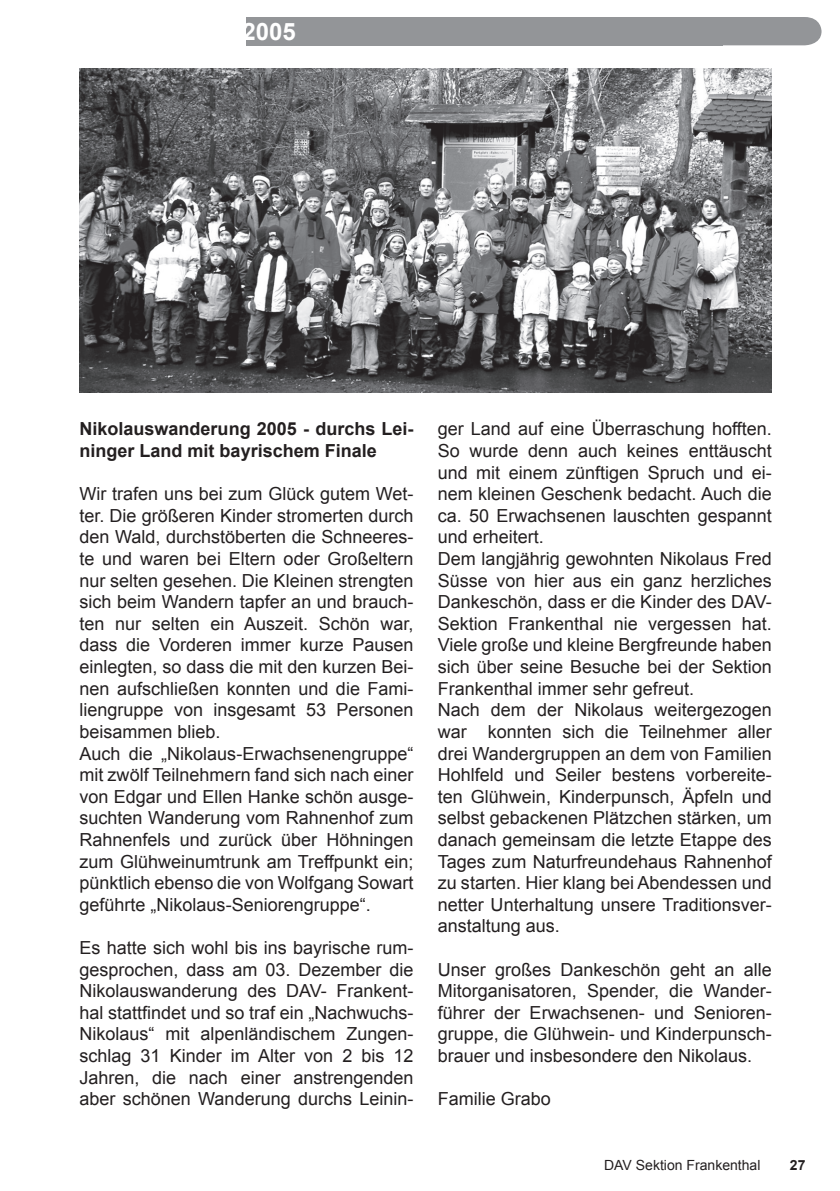
<style>
.page{position:relative;width:840px;height:1191px;background:#fff}
.page>*{position:absolute;margin:0;border:0;box-sizing:border-box;transform-origin:0 0}
.t1{font:18px/21.6px "Arial";color:#231f20}
.t2{font:700 18px/21.6px "Arial";color:#231f20}
.t3{font:14px "Arial";color:#231f20}
.t4{font:700 14px "Arial";color:#231f20}
</style>
<div class="page">
<div style="left:721px;top:17px;width:100px;height:28px;background:#939598"></div>
<div style="left:246px;top:17px;width:475px;height:28px;background:#939598"></div>
<img style="left:79px;top:68px;width:692px;height:324px">
<p class="t2" style="left:79px;top:418px;width:335px">Nikolauswanderung 2005 - durchs Lei&shy;ninger Land mit bayrischem Finale</p>
<p class="t1" style="left:79px;top:483px;width:335px">Wir trafen uns bei zum Glück gutem Wet&shy;ter. Die größeren Kinder stromerten durch den Wald, durchstöberten die Schneeres&shy;te und waren bei Eltern oder Großeltern nur selten gesehen. Die Kleinen strengten sich beim Wandern tapfer an und brauch&shy;ten nur selten ein Auszeit. Schön war, dass die Vorderen immer kurze Pausen einlegten, so dass die mit den kurzen Bei&shy;nen aufschließen konnten und die Fami&shy;liengruppe von insgesamt 53 Personen beisammen blieb.<br>Auch die „Nikolaus-Erwachsenengruppe“ mit zwölf Teilnehmern fand sich nach einer von Edgar und Ellen Hanke schön ausge&shy;suchten Wanderung vom Rahnenhof zum Rahnenfels und zurück über Höhningen zum Glühweinumtrunk am Treffpunkt ein; pünktlich ebenso die von Wolfgang Sowart geführte „Nikolaus-Seniorengruppe“.</p>
<p class="t1" style="left:79px;top:937px;width:335px;text-align:justify">Es hatte sich wohl bis ins bayrische rum&shy;gesprochen, dass am 03. Dezember die Nikolauswanderung des DAV- Frankent&shy;hal stattfindet und so traf ein „Nachwuchs-Nikolaus“ mit alpenländischem Zungen&shy;schlag 31 Kinder im Alter von 2 bis 12<br>Jahren, die nach einer anstrengenden aber schönen Wanderung durchs Leinin-</p>
<p class="t1" style="left:437px;top:418px;width:335px">ger Land auf eine Überraschung hofften.<br>So wurde denn auch keines enttäuscht und mit einem zünftigen Spruch und ei&shy;nem kleinen Geschenk bedacht. Auch die ca. 50 Erwachsenen lauschten gespannt und erheitert.<br>Dem langjährig gewohnten Nikolaus Fred Süsse von hier aus ein ganz herzliches Dankeschön, dass er die Kinder des DAV-Sektion Frankenthal nie vergessen hat.<br>Viele große und kleine Bergfreunde haben sich über seine Besuche bei der Sektion Frankenthal immer sehr gefreut.<br>Nach dem der Nikolaus weitergezogen war konnten sich die Teilnehmer aller drei Wandergruppen an dem von Familien Hohlfeld und Seiler bestens vorbereite&shy;ten Glühwein, Kinderpunsch, Äpfeln und selbst gebackenen Plätzchen stärken, um danach gemeinsam die letzte Etappe des Tages zum Naturfreundehaus Rahnenhof zu starten. Hier klang bei Abendessen und netter Unterhaltung unsere Traditionsver&shy;anstaltung aus.</p>
<p class="t1" style="left:437px;top:958px;width:335px;text-align:justify">Unser großes Dankeschön geht an alle Mitorganisatoren, Spender, die Wander&shy;führer der Erwachsenen- und Senioren&shy;gruppe, die Glühwein- und Kinderpunsch&shy;brauer und insbesondere den Nikolaus.</p>
<p class="t1" style="left:437px;top:1088px;width:115px">Familie Grabo</p>
<p class="t3" style="left:604px;top:1157px;width:158px">DAV Sektion Frankenthal</p>
<p class="t4" style="left:789px;top:1157px;width:17px">27</p>
</div>
